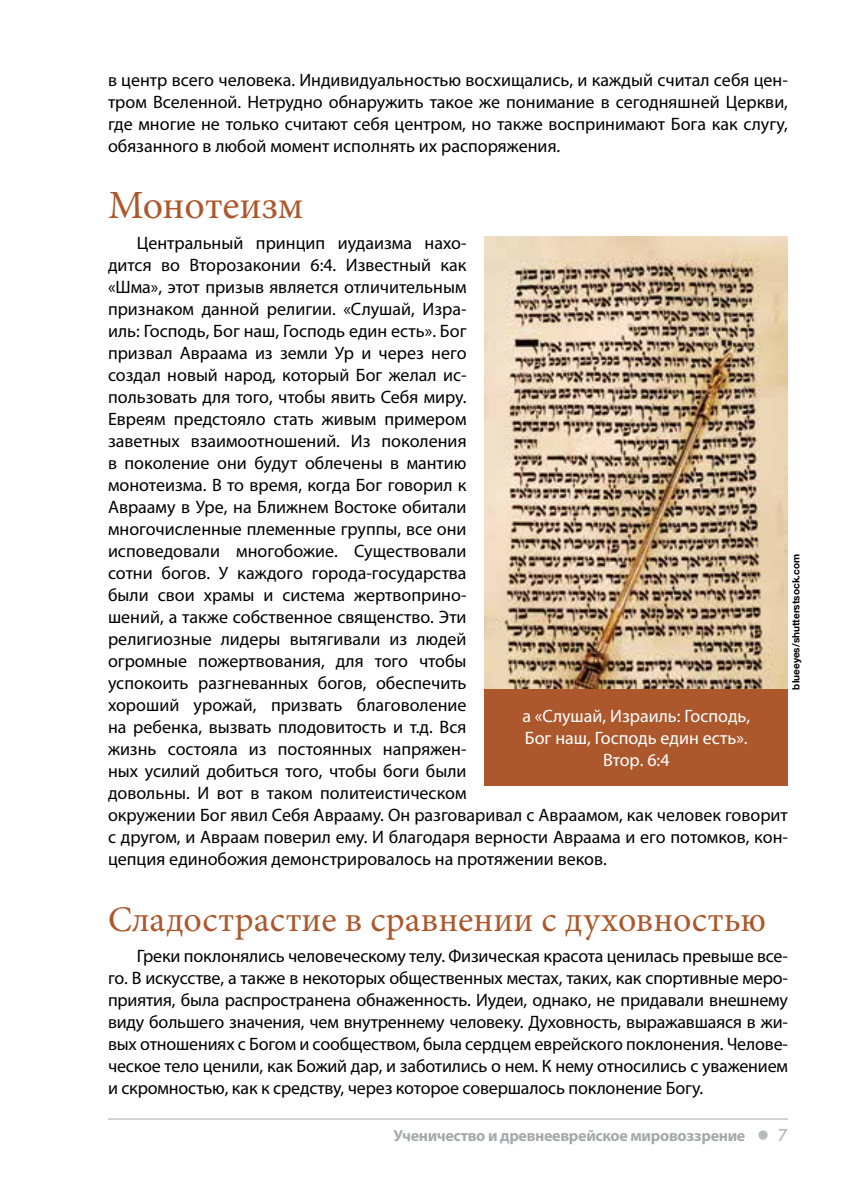
<style>
.page{position:relative;width:842px;height:1191px;background:#fff}
.page>*{position:absolute;margin:0;border:0;box-sizing:border-box;transform-origin:0 0}
.t1{font:40px "Minion Pro";letter-spacing:-.005em;color:#ad582c}
.t2{font:36px "Minion Pro";color:#ad582c}
.t3{font:18px/22px "Myriad Pro";color:#000;text-align:justify}
.t4{font:18px/22px "Myriad Pro";color:#fff;text-align:center}
.t5{font:700 16px "Myriad Pro";letter-spacing:-.02em;color:#a7a9ac}
.t6{font:700 10px "Helvetica Neue LT Std";color:#000}
.s1{color:#b8babc}
.s2{font-family:"Futura";font-weight:500;color:#b8babc}
</style>
<div class="page">
<hr style="left:108px;top:1118px;width:680px;height:1px;background:#a7a9ac">
<img style="left:485px;top:236px;width:303px;height:453px">
<div style="left:485px;top:689px;width:303px;height:96px;background:#ad582c"></div>
<p class="t3" style="left:108px;top:68px;width:681px">в центр всего человека. Индивидуальностью восхищались, и каждый считал себя цен&shy;тром Вселенной. Нетрудно обнаружить такое же понимание в сегодняшней Церкви, где многие не только считают себя центром, но также воспринимают Бога как слугу, обязанного в любой момент исполнять их распоряжения.</p>
<h1 class="t1" style="left:108px;top:178px;width:197px">Монотеизм</h1>
<p class="t3" style="left:108px;top:231px;width:681px;text-align:left;text-indent:29px">Центральный принцип иудаизма нахо-<br>дится во Второзаконии 6:4. Известный как<br>«Шма», этот призыв является отличительным<br>признаком данной религии. «Слушай, Изра-<br>иль: Господь, Бог наш, Господь един есть». Бог<br>призвал Авраама из земли Ур и через него<br>создал новый народ, который Бог желал ис-<br>пользовать для того, чтобы явить Себя миру.<br>Евреям предстояло стать живым примером<br>заветных взаимоотношений. Из поколения<br>в поколение они будут облечены в мантию<br>монотеизма. В то время, когда Бог говорил к<br>Аврааму в Уре, на Ближнем Востоке обитали<br>многочисленные племенные группы, все они<br>исповедовали многобожие. Существовали<br>сотни богов. У каждого города-государства<br>были свои храмы и система жертвоприно-<br>шений, а также собственное священство. Эти<br>религиозные лидеры вытягивали из людей<br>огромные пожертвования, для того чтобы<br>успокоить разгневанных богов, обеспечить<br>хороший урожай, призвать благоволение<br>на ребенка, вызвать плодовитость и т.д. Вся<br>жизнь состояла из постоянных напряжен-<br>ных усилий добиться того, чтобы боги были<br>довольны. И вот в таком политеистическом<br>окружении Бог явил Себя Аврааму. Он разговаривал с Авраамом, как человек говорит с другом, и Авраам поверил ему. И благодаря верности Авраама и его потомков, кон&shy;цепция единобожия демонстрировалось на протяжении веков.</p>
<h2 class="t2" style="left:108px;top:895px;width:659px">Сладострастие в сравнении с духовностью</h2>
<p class="t3" style="left:108px;top:944px;width:681px;text-indent:29px">Греки поклонялись человеческому телу. Физическая красота ценилась превыше все&shy;го. В искусстве, а также в некоторых общественных местах, таких, как спортивные меро&shy;приятия, была распространена обнаженность. Иудеи, однако, не придавали внешнему виду большего значения, чем внутреннему человеку. Духовность, выражавшаяся в жи&shy;вых отношениях с Богом и сообществом, была сердцем еврейского поклонения. Челове&shy;ческое тело ценили, как Божий дар, и заботились о нем. К нему относились с уважением и скромностью, как к средству, через которое совершалось поклонение Богу.</p>
<p class="t6" style="left:790px;top:689px;width:137px;rotate:-90deg">blueeyes/shutterstsock.com</p>
<p class="t4" style="left:522px;top:705px;width:229px">a «Слушай, Израиль: Господь,<br>Бог наш, Господь един есть».<br>Втор. 6:4</p>
<p class="t5" style="left:394px;top:1125px;width:396px">Ученичество и древнееврейское мировоззрение <span class="s1">●</span> <span class="s2">7</span></p>
</div>
